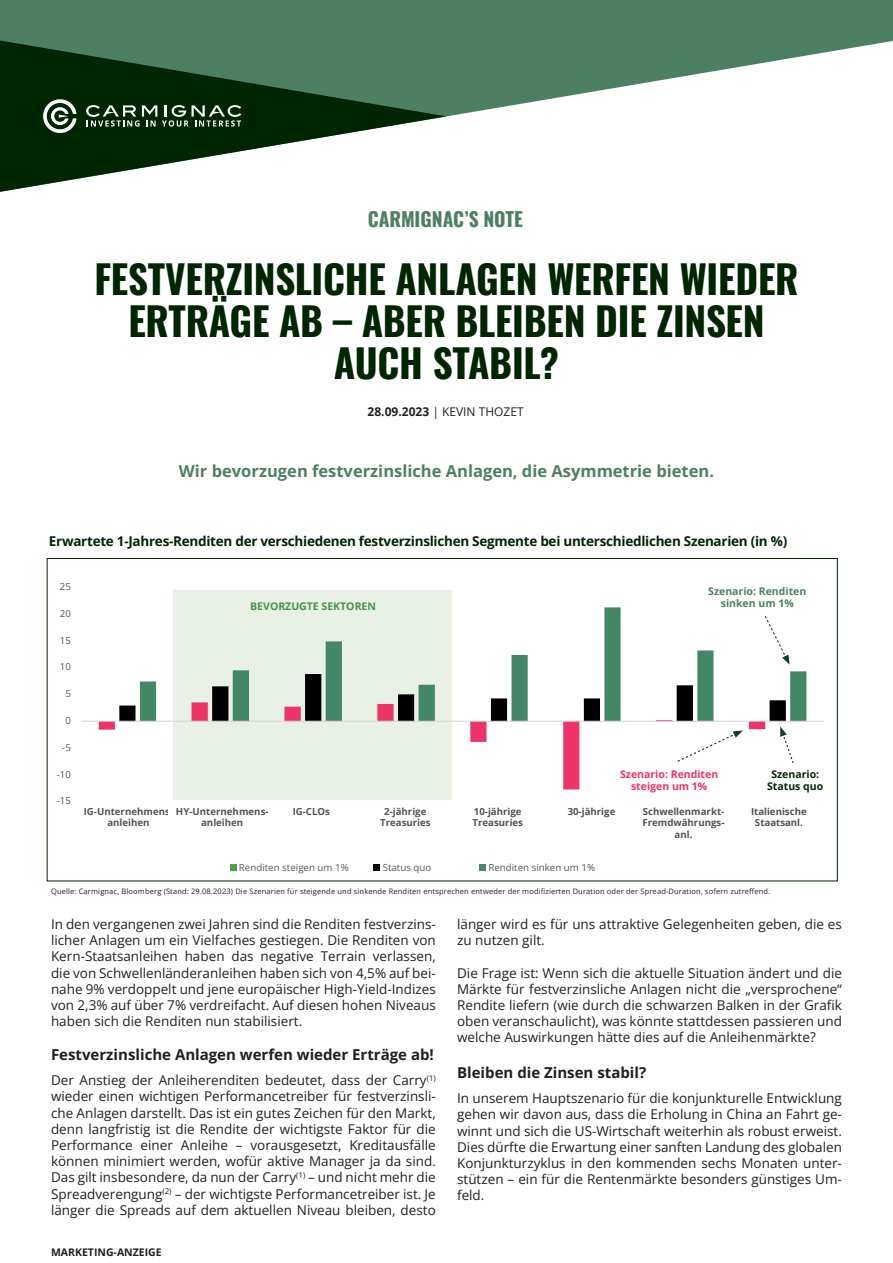
<style>
.page{position:relative;width:893px;height:1263px;background:#fff}
.page>*{position:absolute;margin:0;border:0;box-sizing:border-box;transform-origin:0 0}
.t1{font:700 39px/42px "Oswald";letter-spacing:-.005em;color:#002501;text-align:center}
.t2{font:700 19.5px "Oswald";color:#4d8062}
.t3{font:700 16.5px "Open Sans";color:#4d8062}
.t4{font:700 15px "Open Sans";color:#231f20}
.t5{font:13.5px/16.2px "Open Sans";color:#231f20;text-align:justify}
.t6{font:700 13.5px "Open Sans";letter-spacing:-.02em;color:#002501}
.t7{font:12px "Open Sans";color:#231f20}
.t8{font:700 10.5px/12px "Open Sans";color:#e36;text-align:center}
.t9{font:700 10.5px/12px "Open Sans";color:#4d8062;text-align:center}
.t10{font:700 10.5px/12px "Open Sans";color:#002501;text-align:center}
.t11{font:700 10.5px "Open Sans";color:#469445}
.t12{font:700 10.5px "Open Sans";color:#231f20}
.t13{font:9.75px "Open Sans";color:#57585a}
.t14{font:700 9.6px/11.6px "Open Sans";color:#505355;text-align:center}
.t15{font:9.6px "Open Sans";letter-spacing:.005em;color:#505355}
.t16{font:7.5px "Open Sans";letter-spacing:.02em;color:#231f20}
.s1{font-weight:700}
</style>
<div class="page">
<svg style="left:0;top:0;width:893px;height:117px;fill:#4d8062"></svg>
<svg style="left:0;top:40px;width:446px;height:152px"></svg>
<svg style="left:43px;top:99px;width:34px;height:34px"></svg>
<svg style="left:86px;top:105px;width:155px;height:22px;background:#456046"></svg>
<div style="left:173px;top:590px;width:279px;height:209px;background:#e9f0e5"></div>
<svg style="left:99px;top:720px;width:666px;height:69px"></svg>
<svg style="left:119px;top:682px;width:21px;height:39px"></svg>
<svg style="left:140px;top:607px;width:666px;height:114px"></svg>
<hr style="left:81px;top:721px;width:743px;height:1px;background:#d1d2d2">
<svg style="left:676px;top:730px;width:67px;height:33px"></svg>
<svg style="left:780px;top:727px;width:14px;height:37px"></svg>
<svg style="left:764px;top:615px;width:26px;height:50px"></svg>
<div style="left:230px;top:864px;width:6px;height:7px;background:#49a140"></div>
<div style="left:374px;top:864px;width:6px;height:7px;background:#000001"></div>
<div style="left:479px;top:864px;width:7px;height:7px;background:#448668"></div>
<h2 class="t2" style="left:368px;top:202px;width:157px">CARMIGNAC’S NOTE</h2>
<h1 class="t1" style="left:94px;top:254px;width:706px">FESTVERZINSLICHE ANLAGEN WERFEN WIEDER<br>ERTRÄGE AB – ABER BLEIBEN DIE ZINSEN<br>AUCH STABIL?</h1>
<p class="t7" style="left:368px;top:404px;width:158px"><span class="s1">28.09.2023</span> | KEVIN THOZET</p>
<p class="t3" style="left:179px;top:460px;width:537px">Wir bevorzugen festverzinsliche Anlagen, die Asymmetrie bieten.</p>
<p class="t6" style="left:49px;top:532px;width:740px">Erwartete 1-Jahres-Renditen der verschiedenen festverzinslichen Segmente bei unterschiedlichen Szenarien (in %)</p>
<p class="t9" style="left:708px;top:585px;width:100px">Szenario: Renditen sinken um 1%</p>
<p class="t15" style="left:60px;top:580px;width:13px">25</p>
<p class="t11" style="left:250px;top:599px;width:127px">BEVORZUGTE SEKTOREN</p>
<p class="t15" style="left:60px;top:607px;width:13px">20</p>
<p class="t15" style="left:60px;top:634px;width:13px">15</p>
<p class="t15" style="left:60px;top:660px;width:13px">10</p>
<p class="t15" style="left:65px;top:687px;width:7px">5</p>
<p class="t15" style="left:65px;top:714px;width:7px">0</p>
<p class="t15" style="left:62px;top:741px;width:10px">-5</p>
<p class="t15" style="left:57px;top:767px;width:16px">-10</p>
<p class="t15" style="left:57px;top:794px;width:16px">-15</p>
<p class="t8" style="left:620px;top:767px;width:100px">Szenario: Renditen steigen um 1%</p>
<p class="t10" style="left:767px;top:767px;width:58px">Szenario:<br>Status quo</p>
<p class="t14" style="left:107px;top:805px;width:163px;text-align:left;text-indent:-24px">IG-Unternehmens- HY-Unternehmens&shy;anleihen</p>
<p class="t14" style="left:293px;top:805px;width:39px">IG-CLOs</p>
<p class="t14" style="left:380px;top:805px;width:52px">2-jährige<br>Treasuries</p>
<p class="t14" style="left:473px;top:805px;width:52px;text-align:left">10-jährige<br>Treasuries</p>
<p class="t14" style="left:568px;top:805px;width:49px">30-jährige</p>
<p class="t14" style="left:642px;top:805px;width:84px">Schwellenmarkt-<br>Fremdwährungs&shy;anl.</p>
<p class="t14" style="left:751px;top:805px;width:57px">Italienische<br>Staatsanl.</p>
<p class="t14" style="left:105px;top:809px;width:44px">Credit IG</p>
<p class="t14" style="left:197px;top:809px;width:47px">Credit HY</p>
<p class="t14" style="left:297px;top:809px;width:34px">CLO IG</p>
<p class="t14" style="left:381px;top:808px;width:52px;line-height:13.2px">Treasuries<br>2Y</p>
<p class="t14" style="left:476px;top:808px;width:47px;line-height:13.2px">Treauries<br>10Y</p>
<p class="t14" style="left:557px;top:809px;width:72px">Treasuries 30Y</p>
<p class="t14" style="left:663px;top:808px;width:46px;line-height:13.2px">EM<br>ext. Debt</p>
<p class="t14" style="left:739px;top:809px;width:78px">Italy gov. Bonds</p>
<p class="t14" style="left:201px;top:817px;width:44px">anleihen</p>
<p class="t13" style="left:239px;top:861px;width:111px">Renditen steigen um 1%</p>
<p class="t13" style="left:383px;top:861px;width:50px">Status quo</p>
<p class="t13" style="left:488px;top:861px;width:108px">Renditen sinken um 1%</p>
<p class="t16" style="left:51px;top:886px;width:721px">Quelle: Carmignac, Bloomberg (Stand: 29.08.2023) Die Szenarien für steigende und sinkende Renditen entsprechen entweder der modifizierten Duration oder der Spread-Duration, sofern zutreffend.</p>
<p class="t5" style="left:51px;top:916px;width:386px">In den vergangenen zwei Jahren sind die Renditen festverzins&shy;licher Anlagen um ein Vielfaches gestiegen. Die Renditen von Kern-Staatsanleihen haben das negative Terrain verlassen, die von Schwellenländeranleihen haben sich von 4,5% auf bei&shy;nahe 9% verdoppelt und jene europäischer High-Yield-Indizes von 2,3% auf über 7% verdreifacht. Auf diesen hohen Niveaus haben sich die Renditen nun stabilisiert.</p>
<p class="t4" style="left:51px;top:1045px;width:384px">Festverzinsliche Anlagen werfen wieder Erträge ab!</p>
<p class="t5" style="left:51px;top:1072px;width:386px">Der Anstieg der Anleiherenditen bedeutet, dass der Carry<sup>(1) </sup>wieder einen wichtigen Performancetreiber für festverzinsli&shy;che Anlagen darstellt. Das ist ein gutes Zeichen für den Markt, denn langfristig ist die Rendite der wichtigste Faktor für die Performance einer Anleihe – vorausgesetzt, Kreditausfälle können minimiert werden, wofür aktive Manager ja da sind.<br>Das gilt insbesondere, da nun der Carry<sup>(1)</sup> – und nicht mehr die Spreadverengung<sup>(2)</sup> – der wichtigste Performancetreiber ist. Je länger die Spreads auf dem aktuellen Niveau bleiben, desto</p>
<p class="t12" style="left:51px;top:1245px;width:112px">MARKETING-ANZEIGE</p>
<p class="t5" style="left:457px;top:916px;width:386px">länger wird es für uns attraktive Gelegenheiten geben, die es zu nutzen gilt.</p>
<p class="t5" style="left:457px;top:964px;width:386px">Die Frage ist: Wenn sich die aktuelle Situation ändert und die Märkte für festverzinsliche Anlagen nicht die „versprochene“ Rendite liefern (wie durch die schwarzen Balken in der Grafik oben veranschaulicht), was könnte stattdessen passieren und welche Auswirkungen hätte dies auf die Anleihenmärkte?</p>
<p class="t4" style="left:457px;top:1063px;width:191px">Bleiben die Zinsen stabil?</p>
<p class="t5" style="left:457px;top:1090px;width:386px">In unserem Hauptszenario für die konjunkturelle Entwicklung gehen wir davon aus, dass die Erholung in China an Fahrt ge&shy;winnt und sich die US-Wirtschaft weiterhin als robust erweist.<br>Dies dürfte die Erwartung einer sanften Landung des globalen Konjunkturzyklus in den kommenden sechs Monaten unter&shy;stützen – ein für die Rentenmärkte besonders günstiges Um&shy;feld.</p>
</div>
